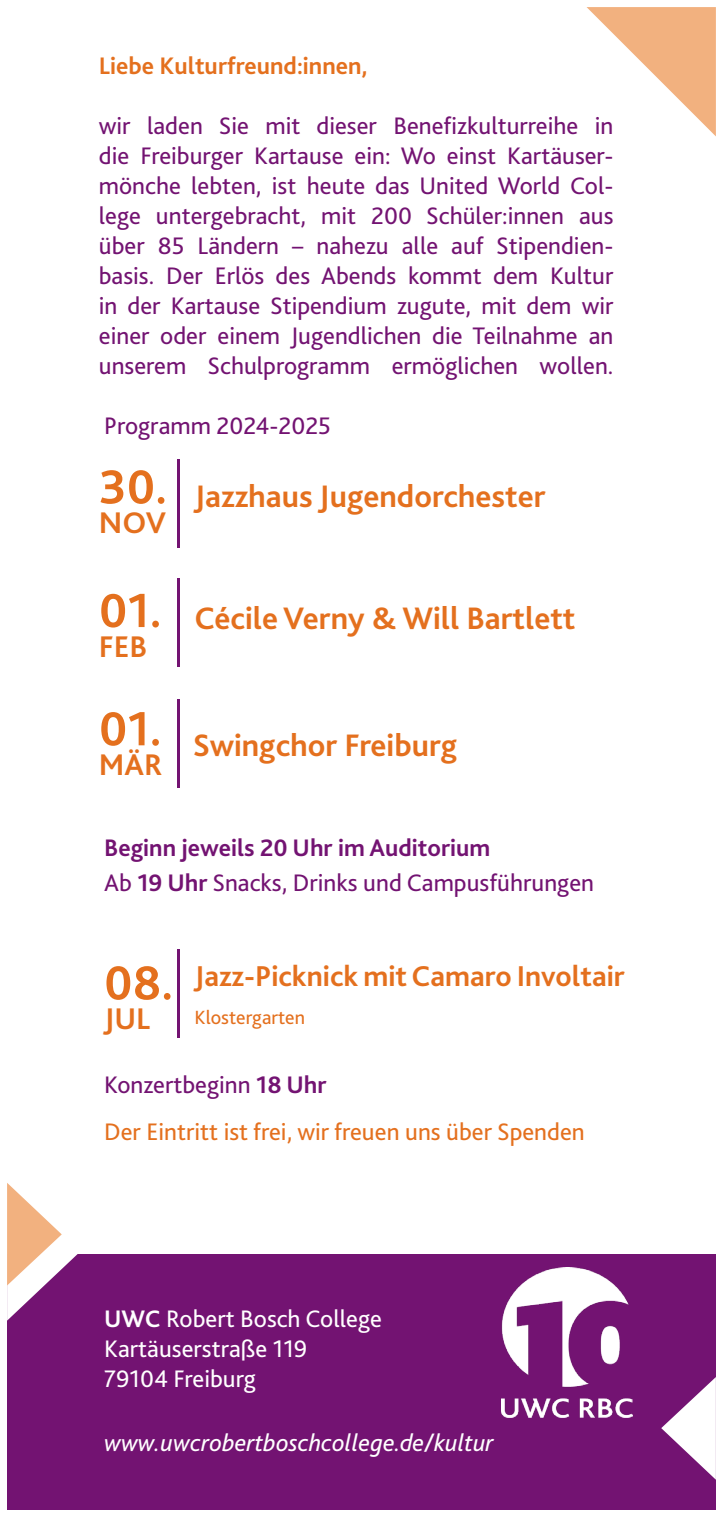
<style>
.page{position:relative;width:723px;height:1517px;background:#fff}
.page>*{position:absolute;margin:0;border:0;box-sizing:border-box;transform-origin:0 0}
.t1{font:700 50px "Bliss 2";color:#e4701e}
.t2{font:700 32.5px "Bliss 2";color:#e4701e}
.t3{font:700 31.25px "Bliss 2";color:#e4701e}
.t4{font:700 30px "Bliss 2";color:#e4701e}
.t5{font:25px/30px "Bliss 2";color:#731372;text-align:justify}
.t6{font:25px "Bliss 2";color:#fff}
.t7{font:25px "Bliss 2";color:#e4701e}
.t8{font:italic 25px "Bliss 2";color:#fff}
.t9{font:700 25px "Bliss 2";color:#731372}
.t10{font:700 25px "Bliss 2";color:#e4701e}
.t11{font:20px "Bliss 2";color:#e4701e}
.s1{font-weight:700}
</style>
<div class="page">
<div style="left:7px;top:1254px;width:709px;height:255px;background:#731372"></div>
<img style="left:502px;top:1267px;width:131px;height:150px">
<svg style="left:586px;top:7px;width:130px;height:129px"></svg>
<svg style="left:7px;top:1183px;width:71px;height:137px"></svg>
<svg style="left:661px;top:1377px;width:55px;height:102px"></svg>
<hr style="left:178px;top:459px;width:2px;height:89px;background:#731372">
<hr style="left:178px;top:949px;width:2px;height:89px;background:#731372">
<hr style="left:178px;top:699px;width:2px;height:89px;background:#731372">
<hr style="left:178px;top:578px;width:2px;height:89px;background:#731372">
<p class="t10" style="left:99px;top:50px;width:270px">Liebe Kulturfreund:innen,</p>
<p class="t5" style="left:99px;top:110px;width:516px">wir laden Sie mit dieser Benefizkulturreihe in die Freiburger Kartause ein: Wo einst Kartäuser&shy;mönche lebten, ist heute das United World Col&shy;lege untergebracht, mit 200 Schüler:innen aus über 85 Ländern – nahezu alle auf Stipendien&shy;basis. Der Erlös des Abends kommt dem Kultur in der Kartause Stipendium zugute, mit dem wir einer oder einem Jugendlichen die Teilnahme an unserem Schulprogramm ermöglichen wollen.</p>
<p class="t5" style="left:104px;top:410px;width:228px">Programm 2024-2025</p>
<p class="t1" style="left:99px;top:456px;width:70px">30.</p>
<p class="t3" style="left:99px;top:503px;width:69px">NOV</p>
<p class="t1" style="left:99px;top:579px;width:64px">01.</p>
<p class="t3" style="left:99px;top:627px;width:50px">FEB</p>
<p class="t1" style="left:99px;top:697px;width:64px">01.</p>
<p class="t3" style="left:99px;top:745px;width:65px">MÄR</p>
<p class="t2" style="left:194px;top:476px;width:353px">Jazzhaus Jugendorchester</p>
<p class="t2" style="left:194px;top:598px;width:382px">Cécile Verny &amp; Will Bartlett</p>
<p class="t2" style="left:193px;top:725px;width:266px">Swingchor Freiburg</p>
<p class="t9" style="left:104px;top:832px;width:388px">Beginn jeweils 20 Uhr im Auditorium</p>
<p class="t5" style="left:104px;top:867px;width:491px">Ab <span class="s1">19 Uhr</span> Snacks, Drinks und Campusführungen</p>
<p class="t1" style="left:104px;top:951px;width:71px">08.</p>
<p class="t3" style="left:104px;top:999px;width:48px">JUL</p>
<p class="t4" style="left:194px;top:957px;width:432px">Jazz-Picknick mit Camaro Involtair</p>
<p class="t11" style="left:194px;top:1005px;width:112px">Klostergarten</p>
<p class="t5" style="left:104px;top:1069px;width:224px">Konzertbeginn <span class="s1">18 Uhr</span></p>
<p class="t7" style="left:104px;top:1115px;width:482px">Der Eintritt ist frei, wir freuen uns über Spenden</p>
<p class="t6" style="left:104px;top:1303px;width:279px"><span class="s1">UWC</span> Robert Bosch College</p>
<p class="t6" style="left:104px;top:1333px;width:205px">Kartäuserstraße 119</p>
<p class="t6" style="left:104px;top:1363px;width:153px">79104 Freiburg</p>
<p class="t8" style="left:104px;top:1427px;width:391px">www.uwcrobertboschcollege.de/kultur</p>
</div>
